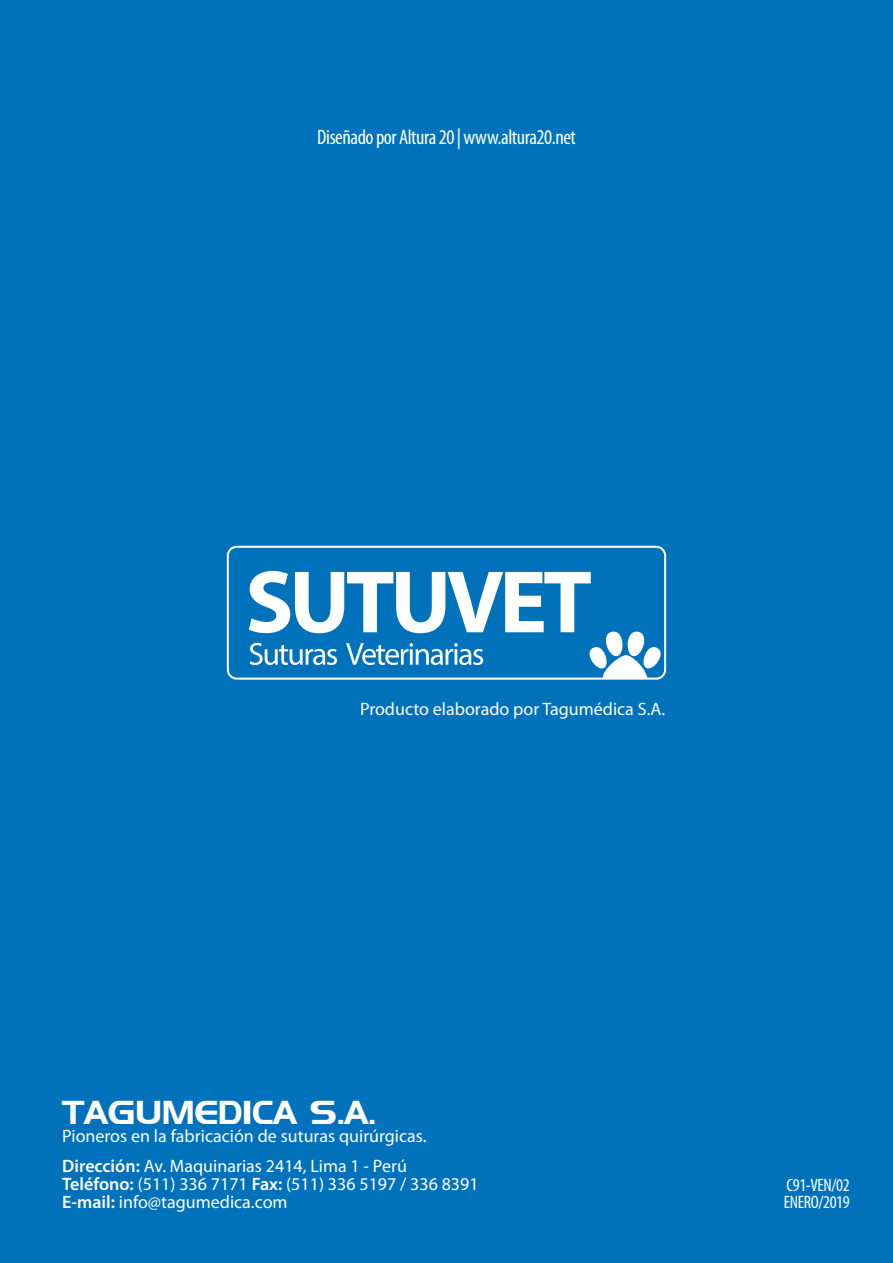
<style>
.page{position:relative;width:893px;height:1263px;background:#0072bc}
.page>*{position:absolute;margin:0;border:0;box-sizing:border-box;transform-origin:0 0}
.t1{font:33px "Denmark";color:#fff}
.t2{font:condensed 21px "Myriad Pro";letter-spacing:-.02em;color:#fff}
.t3{font:18px/30px "Myriad Pro";color:#fff}
.t4{font:condensed 18px/16.5px "Myriad Pro";letter-spacing:-.02em;color:#fff}
.s1{font-weight:600}
</style>
<div class="page">
<div style="left:227px;top:546px;width:439px;height:134px;border:2px solid #fff;border-radius:9px"></div>
<svg style="left:249px;top:571px;width:418px;height:107px"></svg>
<p class="t2" style="left:317px;top:126px;width:260px">Diseñado por Altura 20 | www.altura20.net</p>
<p class="t3" style="left:360px;top:694px;width:307px">Producto elaborado por Tagumédica S.A.</p>
<h1 class="t1" style="left:62px;top:1092px;width:316px">TAGUMEDICA S.A.</h1>
<p class="t3" style="left:62px;top:1121px;width:366px">Pioneros en la fabricación de suturas quirúrgicas.<br><span class="s1">Dirección:</span> Av. Maquinarias 2414, Lima 1 - Perú</p>
<p class="t3" style="left:62px;top:1175px;width:418px;line-height:18px"><span class="s1">Teléfono:</span> (511) 336 7171 <span class="s1">Fax:</span> (511) 336 5197 / 336 8391<br><span class="s1">E-mail:</span> info@tagumedica.com</p>
<p class="t4" style="left:784px;top:1177px;width:67px">C91-VEN/02<br>ENERO/2019</p>
</div>
